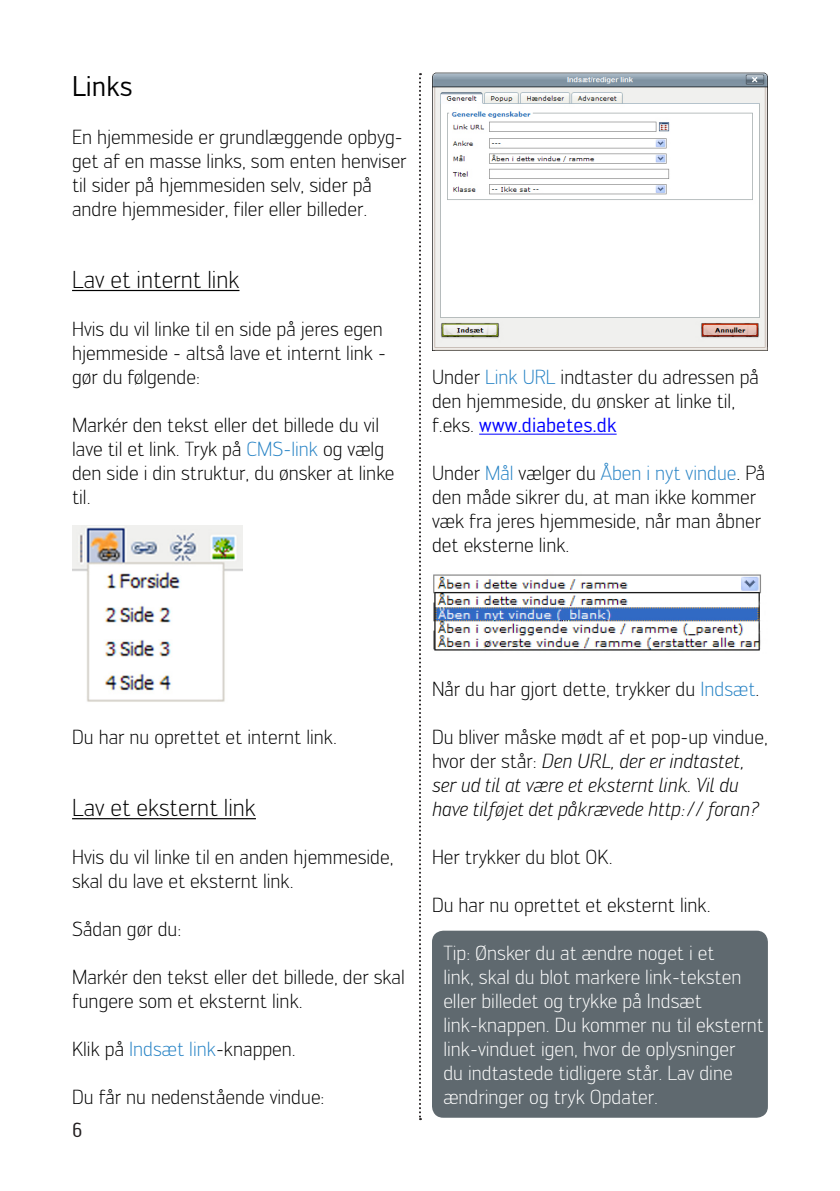
<style>
.page{position:relative;width:840px;height:1191px;background:#fff}
.page>*{position:absolute;margin:0;border:0;box-sizing:border-box;transform-origin:0 0}
.Overskrift{font:28px "Engel";color:#000}
.Underoverskrift_unde{font:300 24px "Engel";color:#000}
.Brød{font:300 20px/24px "Engel";color:#000}
.t1{font:300 20px/24px "Engel";color:#fff}
.Brød-2{font:italic 300 20px/24px "Engel";color:#000}
.t2{font:20px "Engel";color:#231f20}
.s1{color:#2783c5}
.s2{font-weight:400;color:#00f}
.s3{font-style:normal}
</style>
<div class="page">
<svg style="left:419px;top:73px;width:2px;height:1047px"></svg>
<hr style="left:479px;top:434px;width:137px;height:1px;background:#00f">
<img style="left:432px;top:73px;width:335px;height:277px">
<img style="left:433px;top:574px;width:328px;height:77px">
<div style="left:432px;top:930px;width:335px;height:187px;background:#5f696f;border-radius:11px"></div>
<hr style="left:72px;top:290px;width:167px;height:1px;background:#000">
<hr style="left:72px;top:818px;width:184px;height:1px;background:#000">
<img style="left:72px;top:525px;width:170px;height:177px">
<p class="Overskrift" style="left:72px;top:70px;width:62px">Links</p>
<p class="Brød" style="left:72px;top:125px;width:336px">En hjemmeside er grundlæggende opbyg&shy;get af en masse links, som enten henviser til sider på hjemmesiden selv, sider på andre hjemmesider, filer eller billeder.</p>
<p class="Underoverskrift_unde" style="left:72px;top:266px;width:169px">Lav et internt link</p>
<p class="Brød" style="left:72px;top:317px;width:315px">Hvis du vil linke til en side på jeres egen hjemmeside - altså lave et internt link - gør du følgende:</p>
<p class="Brød" style="left:72px;top:413px;width:324px">Markér den tekst eller det billede du vil lave til et link. Tryk på <span class="s1">CMS-link</span> og vælg den side i din struktur, du ønsker at linke til.</p>
<p class="Brød" style="left:432px;top:365px;width:328px">Under <span class="s1">Link URL</span> indtaster du adressen på den hjemmeside, du ønsker at linke til, f.eks. <span class="s2">www.diabetes.dk</span></p>
<p class="Brød" style="left:432px;top:461px;width:334px">Under <span class="s1">Mål</span> vælger du <span class="s1">Åben i nyt vindue</span>. På den måde sikrer du, at man ikke kommer væk fra jeres hjemmeside, når man åbner det eksterne link.</p>
<p class="Brød" style="left:72px;top:725px;width:266px">Du har nu oprettet et internt link.</p>
<p class="Underoverskrift_unde" style="left:72px;top:794px;width:185px">Lav et eksternt link</p>
<p class="Brød" style="left:72px;top:845px;width:323px">Hvis du vil linke til en anden hjemmeside, skal du lave et eksternt link.</p>
<p class="Brød" style="left:72px;top:917px;width:111px">Sådan gør du:</p>
<p class="Brød" style="left:72px;top:965px;width:334px">Markér den tekst eller det billede, der skal fungere som et eksternt link.</p>
<p class="Brød" style="left:72px;top:1037px;width:225px">Klik på <span class="s1">Indsæt link</span>-knappen.</p>
<p class="Brød" style="left:72px;top:1085px;width:254px">Du får nu nedenstående vindue:</p>
<p class="t2" style="left:72px;top:1119px;width:12px">6</p>
<p class="Brød" style="left:432px;top:677px;width:329px">Når du har gjort dette, trykker du <span class="s1">Indsæt</span>.</p>
<p class="Brød-2" style="left:432px;top:725px;width:337px"><span class="s3">Du bliver måske mødt af et pop-up vindue, hvor der står:</span> Den URL, der er indtastet, ser ud til at være et eksternt link. Vil du have tilføjet det påkrævede http:// foran?</p>
<p class="Brød" style="left:432px;top:845px;width:182px">Her trykker du blot OK.</p>
<p class="Brød" style="left:432px;top:893px;width:280px">Du har nu oprettet et eksternt link.</p>
<p class="t1" style="left:443px;top:941px;width:322px">Tip: Ønsker du at ændre noget i et<br>link, skal du blot markere link-teksten eller billedet og trykke på Indsæt link-knappen. Du kommer nu til eksternt link-vinduet igen, hvor de oplysninger<br>du indtastede tidligere står. Lav dine ændringer og tryk Opdater.</p>
</div>
